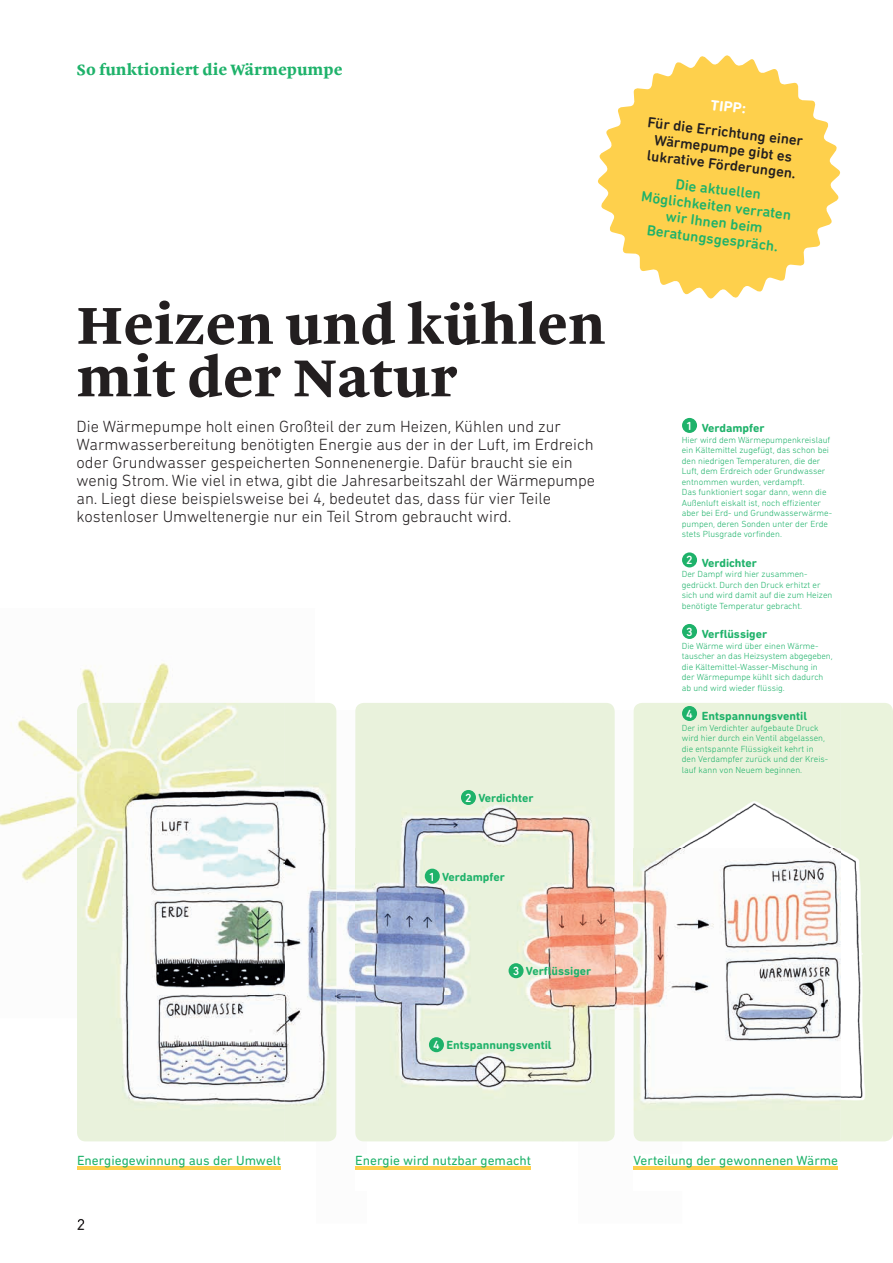
<style>
.page{position:relative;width:893px;height:1263px;background:#fff}
.page>*{position:absolute;margin:0;border:0;box-sizing:border-box;transform-origin:0 0}
.t1{font:700 52.5px/52.5px "Malabar LTW02";color:#231f20}
.t2{font:300 16.5px/18px "DIN Next Rounded LT Pro";color:#231f20}
.t3{font:16.5px "DIN Next Rounded LT Pro";color:#231f20}
.t4{font:500 15px/16.5px "DIN Next Rounded LT Pro";color:#1eb26a;text-align:center}
.t5{font:500 15px/16.5px "DIN Next Rounded LT Pro";color:#231f20;text-align:center}
.t6{font:700 15px "Malabar LTW02";color:#1eb26a}
.t7{font:700 15px "DIN Next Rounded LT Pro";color:#fff}
.t8{font:13.5px "DIN Next Rounded LT Pro";color:#1eb26a}
.t9{font:700 12px "DIN Next Rounded LT Pro";color:#1eb26a}
.t10{font:300 9px/10.5px "DIN Next Rounded LT Pro";color:#1eb26a}
.s1{font-weight:500;color:#fff}
</style>
<div class="page">
<svg style="left:892px;top:708px;width:1px;height:429px"></svg>
<img style="left:80px;top:624px;width:617px;height:79px">
<img style="left:0;top:718px;width:77px;height:165px">
<img style="left:315px;top:710px;width:52px;height:432px">
<img style="left:615px;top:710px;width:19px;height:308px">
<img style="left:577px;top:1018px;width:105px;height:152px">
<svg style="left:78px;top:1219px;width:6px;height:4px"></svg>
<img style="left:355px;top:703px;width:260px;height:438px">
<img style="left:77px;top:703px;width:259px;height:438px">
<img style="left:634px;top:703px;width:258px;height:438px">
<svg style="left:598px;top:55px;width:243px;height:244px;fill:#fed04c"></svg>
<hr style="left:77px;top:1167px;width:204px;height:3px;background:#fed04c">
<hr style="left:355px;top:1167px;width:176px;height:3px;background:#fed04c">
<div style="left:634px;top:1154px;width:220px;height:36px;background:#fff"></div>
<hr style="left:634px;top:1167px;width:204px;height:3px;background:#fed04c">
<div style="left:682px;top:418px;width:15px;height:15px;background:#1eb26a;border-radius:50%"></div>
<div style="left:682px;top:552px;width:15px;height:15px;background:#1eb26a;border-radius:50%"></div>
<div style="left:682px;top:624px;width:15px;height:15px;background:#1eb26a;border-radius:50%"></div>
<div style="left:682px;top:706px;width:15px;height:15px;background:#1eb26a;border-radius:50%"></div>
<div style="left:509px;top:963px;width:15px;height:15px;background:#1eb26a;border-radius:50%"></div>
<div style="left:429px;top:1037px;width:15px;height:15px;background:#1eb26a;border-radius:50%"></div>
<div style="left:425px;top:869px;width:15px;height:15px;background:#1eb26a;border-radius:50%"></div>
<div style="left:461px;top:790px;width:15px;height:15px;background:#1eb26a;border-radius:50%"></div>
<h3 class="t6" style="left:77px;top:59px;width:267px">So funktioniert die Wärmepumpe</h3>
<h1 class="t1" style="left:77px;top:297px;width:531px">Heizen und kühlen mit der Natur</h1>
<p class="t2" style="left:77px;top:417px;width:520px">Die Wärmepumpe holt einen Großteil der zum Heizen, Kühlen und zur Warmwasserbereitung benötigten Energie aus der in der Luft, im Erdreich oder Grundwasser gespeicherten Sonnenenergie. Dafür braucht sie ein wenig Strom. Wie viel in etwa, gibt die Jahresarbeitszahl der Wärmepumpe an. Liegt diese beispielsweise bei 4, bedeutet das, dass für vier Teile kostenloser Umweltenergie nur ein Teil Strom gebraucht wird.</p>
<h3 class="t9" style="left:465px;top:791px;width:70px"><span class="s1">2</span> Verdichter</h3>
<h3 class="t9" style="left:429px;top:870px;width:78px"><span class="s1">1</span> Verdampfer</h3>
<h3 class="t9" style="left:513px;top:964px;width:80px"><span class="s1">3</span> Verflüssiger</h3>
<h3 class="t9" style="left:433px;top:1038px;width:120px"><span class="s1">4</span> Entspannungsventil</h3>
<h3 class="t7" style="left:712px;top:96px;width:37px;rotate:7deg">TIPP:</h3>
<h3 class="t5" style="left:649px;top:114px;width:158px;rotate:7deg">Für die Errichtung einer<br>Wärmepumpe gibt es lukrative Förderungen.</h3>
<h3 class="t4" style="left:645px;top:172px;width:152px;rotate:7deg">Die aktuellen<br>Möglichkeiten verraten wir Ihnen beim<br>Beratungsgespräch.</h3>
<h3 class="t9" style="left:686px;top:421px;width:80px"><sup>1</sup> Verdampfer</h3>
<p class="t10" style="left:682px;top:434px;width:152px">Hier wird dem Wärmepumpenkreislauf ein Kältemittel zugefügt, das schon bei den niedrigen Temperaturen, die der Luft, dem Erdreich oder Grundwasser entnommen wurden, verdampft.<br>Das funktioniert sogar dann, wenn die Außenluft eiskalt ist, noch effizienter aber bei Erd- und Grundwasserwärme&shy;pumpen, deren Sonden unter der Erde stets Plusgrade vorfinden.</p>
<h3 class="t9" style="left:686px;top:556px;width:72px"><sup>2</sup> Verdichter</h3>
<p class="t10" style="left:682px;top:569px;width:152px">Der Dampf wird hier zusammen&shy;gedrückt. Durch den Druck erhitzt er sich und wird damit auf die zum Heizen benötigte Temperatur gebracht.</p>
<h3 class="t9" style="left:686px;top:627px;width:83px"><sup>3</sup> Verflüssiger</h3>
<p class="t10" style="left:682px;top:640px;width:152px">Die Wärme wird über einen Wärme&shy;tauscher an das Heizsystem abgegeben, die Kältemittel-Wasser-Mischung in der Wärmepumpe kühlt sich dadurch ab und wird wieder flüssig.</p>
<h3 class="t9" style="left:686px;top:709px;width:122px"><sup>4</sup> Entspannungsventil</h3>
<p class="t10" style="left:682px;top:722px;width:148px">Der im Verdichter aufgebaute Druck wird hier durch ein Ventil abgelassen, die entspannte Flüssigkeit kehrt in den Verdampfer zurück und der Kreis&shy;lauf kann von Neuem beginnen.</p>
<h3 class="t8" style="left:77px;top:1152px;width:205px">Energiegewinnung aus der Umwelt</h3>
<h3 class="t8" style="left:355px;top:1152px;width:177px">Energie wird nutzbar gemacht</h3>
<h3 class="t8" style="left:634px;top:1152px;width:206px">Verteilung der gewonnenen Wärme</h3>
<h2 class="t3" style="left:77px;top:1215px;width:10px">2</h2>
</div>
